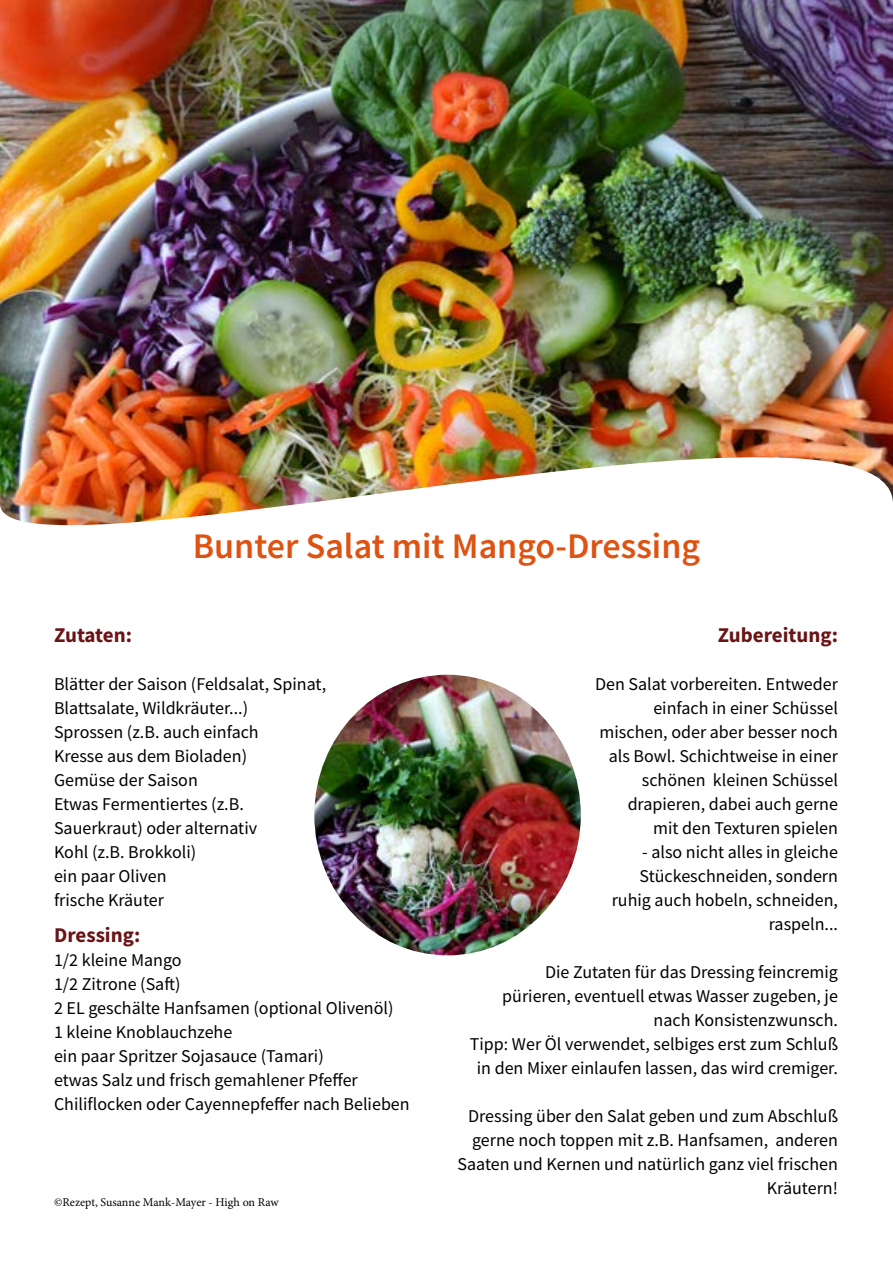
<style>
.page{position:relative;width:893px;height:1263px;background:#fff}
.page>*{position:absolute;margin:0;border:0;box-sizing:border-box;transform-origin:0 0}
.t1{font:600 36px "Source Sans Pro";color:#de5212}
.t2{font:700 21px "Source Sans Pro";color:#6a1415}
.t3{font:18px/24px "Source Sans Pro";color:#000;text-align:right}
.t4{font:12px "Minion Pro";letter-spacing:-.005em;color:#000}
</style>
<div class="page">
<img style="left:0;top:0;width:893px;height:526px">
<img style="left:314px;top:675px;width:267px;height:280px">
<h1 class="t1" style="left:193px;top:522px;width:509px">Bunter Salat mit Mango-Dressing</h1>
<p class="t2" style="left:54px;top:621px;width:80px">Zutaten:</p>
<p class="t3" style="left:54px;top:672px;width:274px;text-align:left">Blätter der Saison (Feldsalat, Spinat,<br>Blattsalate, Wildkräuter...)<br>Sprossen (z.B. auch einfach<br>Kresse aus dem Bioladen)<br>Gemüse der Saison<br>Etwas Fermentiertes (z.B.<br>Sauerkraut) oder alternativ<br>Kohl (z.B. Brokkoli)<br>ein paar Oliven<br>frische Kräuter</p>
<p class="t2" style="left:54px;top:921px;width:88px">Dressing:</p>
<p class="t3" style="left:54px;top:948px;width:357px;text-align:left">1/2 kleine Mango<br>1/2 Zitrone (Saft)<br>2 EL geschälte Hanfsamen (optional Olivenöl)<br>1 kleine Knoblauchzehe<br>ein paar Spritzer Sojasauce (Tamari)<br>etwas Salz und frisch gemahlener Pfeffer Chiliflocken oder Cayennepfeffer nach Belieben</p>
<p class="t4" style="left:54px;top:1194px;width:226px">©Rezept, Susanne Mank-Mayer - High on Raw</p>
<p class="t2" style="left:718px;top:621px;width:122px">Zubereitung:</p>
<p class="t3" style="left:595px;top:672px;width:244px">Den Salat vorbereiten. Entweder einfach in einer Schüssel mischen, oder aber besser noch als Bowl. Schichtweise in einer schönen kleinen Schüssel drapieren, dabei auch gerne<br>mit den Texturen spielen</p>
<p class="t3" style="left:612px;top:840px;width:228px">- also nicht alles in gleiche<br>Stückeschneiden, sondern ruhig auch hobeln, schneiden, raspeln...</p>
<p class="t3" style="left:470px;top:960px;width:370px">Die Zutaten für das Dressing feincremig<br>pürieren, eventuell etwas Wasser zugeben, je nach Konsistenzwunsch.<br>Tipp: Wer Öl verwendet, selbiges erst zum Schluß in den Mixer einlaufen lassen, das wird cremiger.</p>
<p class="t3" style="left:458px;top:1104px;width:382px">Dressing über den Salat geben und zum Abschluß gerne noch toppen mit z.B. Hanfsamen, anderen Saaten und Kernen und natürlich ganz viel frischen Kräutern!</p>
</div>
